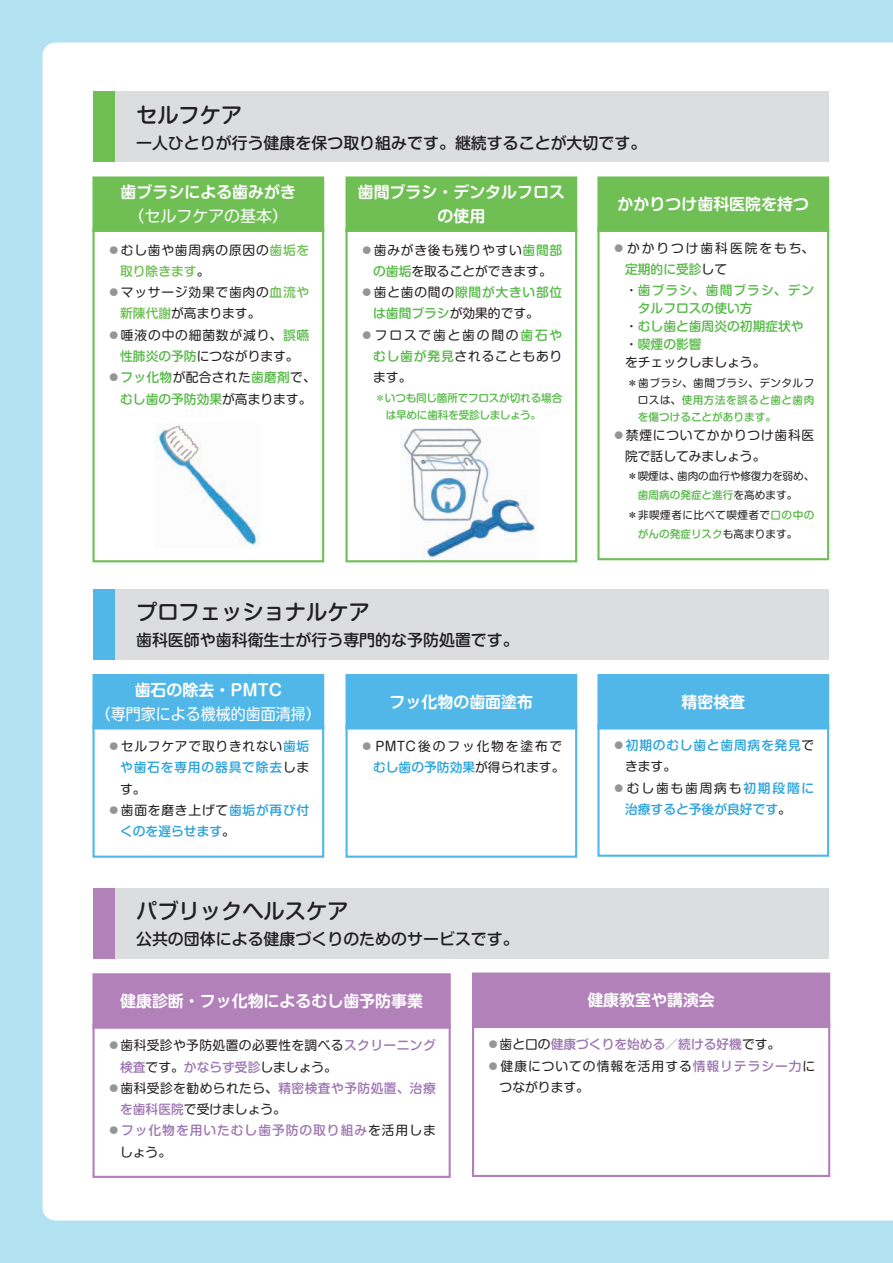
<style>
.page{position:relative;width:893px;height:1263px;background:#b2e1f1}
.page>*{position:absolute;margin:0;border:0;box-sizing:border-box;transform-origin:0 0}
.t1{font:500 21.3px "Shin M Go Pr 6 N";color:#231f20}
.t2{font:700 15.9px/23.7px "Shin M Go Pr 6 N De";color:#fff;text-align:center}
.t3{font:500 15.9px "Shin M Go Pr 6 N";color:#231f20}
.t4{font:15.9px "Shin M Go Pr 6 N";color:#fff;scale:.94 1}
.t5{font:15.9px "Shin M Go Pr 6 N";color:#fff}
.t6{font:12.75px/21.3px "Shin M Go Pro";letter-spacing:.06em;color:#231f20}
.t7{font:500 12.75px/18.1px "Shin M Go Pro";color:#56b947}
.t8{font:12.75px "Shin M Go Pro";color:#231f20}
.t9{font:500 12.75px/21.3px "Shin M Go Pro";letter-spacing:.085em;color:#56b947}
.t10{font:12.75px/21.3px "Shin M Go Pro";letter-spacing:.145em;color:#231f20;text-align:right}
.t11{font:12.75px "Shin M Go Pro";letter-spacing:.03em;color:#231f20}
.t12{font:12.75px "Shin M Go Pro";letter-spacing:.035em;color:#231f20}
.t13{font:500 12.75px "Shin M Go Pro";letter-spacing:.075em;color:#9e76b3}
.t14{font:500 12.75px "Shin M Go Pro";color:#9e76b3}
.t15{font:12.75px "Shin M Go Pr 6 N";letter-spacing:.14em;color:#231f20}
.t16{font:500 12.75px "Shin M Go Pr 6 N";letter-spacing:.06em;color:#2aa2db}
.t17{font:500 12.75px "Shin M Go Pro";letter-spacing:.06em;color:#56b947}
.t18{font:500 12.75px "Shin M Go Pro";letter-spacing:.065em;color:#2aa2db}
.t19{font:12.75px "Shin M Go Pro";letter-spacing:.14em;color:#231f20}
.t20{font:500 12.75px "Shin M Go Pr 6 N";color:#2aa2db}
.t21{font:500 12.75px "Shin M Go Pro";color:#2aa2db}
.t22{font:500 12.75px "Shin M Go Pro";color:#6fbf54}
.t23{font:500 10.65px/17px "Shin M Go Pro";letter-spacing:-.01em;color:#56b947;text-align:justify}
.t24{font:10.65px/19.2px "Shin M Go Pro";letter-spacing:-.01em;color:#231f20;text-align:center}
.s1{color:#939598}
.s2{font-weight:500;color:#6fbf54}
.s3{font-weight:400;color:#231f20}
.s4{font-weight:500;color:#56b947}
.s5{font-weight:400;color:#939598}
.s6{font-weight:500;color:#2aa2db}
.s7{font-family:"Shin M Go Pro";font-weight:400;color:#939598}
.s8{font-family:"Shin M Go Pro";color:#939598}
.s9{font-weight:500;color:#9e76b3}
</style>
<div class="page">
<div style="left:43px;top:43px;width:850px;height:1177px;background:#fff"></div>
<div style="left:94px;top:178px;width:229px;height:53px;background:#6fbf54"></div>
<div style="left:92px;top:176px;width:232px;height:56px;border:2px solid #6fbf54"></div>
<div style="left:94px;top:675px;width:229px;height:53px;background:#50b7e8"></div>
<div style="left:92px;top:674px;width:232px;height:55px;border:2px solid #50b7e8"></div>
<div style="left:94px;top:974px;width:356px;height:54px;background:#b281b9"></div>
<div style="left:92px;top:973px;width:359px;height:56px;border:2px solid #b281b9"></div>
<div style="left:347px;top:178px;width:229px;height:53px;background:#6fbf54"></div>
<div style="left:345px;top:176px;width:232px;height:56px;border:2px solid #6fbf54"></div>
<div style="left:347px;top:675px;width:229px;height:53px;background:#50b7e8"></div>
<div style="left:345px;top:674px;width:232px;height:55px;border:2px solid #50b7e8"></div>
<div style="left:473px;top:973px;width:356px;height:54px;background:#b281b9"></div>
<div style="left:472px;top:972px;width:358px;height:56px;border:2px solid #b281b9"></div>
<div style="left:598px;top:178px;width:230px;height:53px;background:#6fbf54"></div>
<div style="left:597px;top:176px;width:232px;height:56px;border:2px solid #6fbf54"></div>
<div style="left:598px;top:675px;width:230px;height:53px;background:#50b7e8"></div>
<div style="left:597px;top:674px;width:232px;height:55px;border:2px solid #50b7e8"></div>
<div style="left:92px;top:229px;width:232px;height:333px;border:2px solid #6fbf54"></div>
<div style="left:92px;top:725px;width:232px;height:133px;border:2px solid #50b7e8"></div>
<div style="left:92px;top:1024px;width:359px;height:154px;border:2px solid #b281b9"></div>
<div style="left:345px;top:725px;width:232px;height:133px;border:2px solid #50b7e8"></div>
<div style="left:472px;top:1023px;width:358px;height:154px;border:2px solid #b281b9"></div>
<div style="left:597px;top:724px;width:232px;height:133px;border:2px solid #50b7e8"></div>
<div style="left:94px;top:91px;width:735px;height:71px;background:#dcdddf"></div>
<div style="left:94px;top:589px;width:735px;height:70px;background:#dcdddf"></div>
<div style="left:94px;top:888px;width:735px;height:71px;background:#dcdddf"></div>
<div style="left:94px;top:91px;width:21px;height:71px;background:#6fbf54"></div>
<div style="left:94px;top:589px;width:21px;height:70px;background:#50b7e8"></div>
<div style="left:94px;top:888px;width:21px;height:71px;background:#b281b9"></div>
<div style="left:597px;top:226px;width:232px;height:334px;border:2px solid #6fbf54"></div>
<img style="left:401px;top:428px;width:137px;height:131px">
<img style="left:155px;top:423px;width:104px;height:124px">
<div style="left:345px;top:229px;width:232px;height:333px;border:2px solid #6fbf54"></div>
<h1 class="t1" style="left:136px;top:97px;width:108px">セルフケア</h1>
<p class="t3" style="left:136px;top:130px;width:512px">一人ひとりが行う健康を保つ取り組みです。継続することが大切です。</p>
<p class="t2" style="left:121px;top:180px;width:177px">歯ブラシによる歯みがき</p>
<p class="t5" style="left:129px;top:203px;width:161px">（セルフケアの基本）</p>
<p class="t6" style="left:107px;top:238px;width:203px"><span class="s1">·</span>むし歯や歯周病の原因の<span class="s2">歯垢を</span></p>
<p class="t22" style="left:120px;top:261px;width:91px">取り除きます<span class="s3">。</span></p>
<p class="t6" style="left:107px;top:280px;width:203px"><span class="s1">·</span>マッサージ効果で歯肉の<span class="s2">血流や</span></p>
<p class="t6" style="left:120px;top:301px;width:142px"><span class="s2">新陳代謝</span>が高まります。</p>
<p class="t6" style="left:107px;top:323px;width:203px"><span class="s1">·</span>唾液の中の細菌数が減り、<span class="s4">誤嚥</span></p>
<p class="t8" style="left:120px;top:346px;width:180px"><span class="s4">性肺炎の予防</span>につながります。</p>
<p class="t6" style="left:107px;top:365px;width:210px"><span class="s1">·</span><span class="s4">フッ化物</span>が配合された<span class="s4">歯磨剤</span>で、</p>
<p class="t7" style="left:120px;top:388px;width:193px">むし歯の予防効果<span class="s3">が高まります。</span></p>
<p class="t2" style="left:358px;top:180px;width:209px">歯間ブラシ・デンタルフロスの使用</p>
<p class="t6" style="left:360px;top:238px;width:203px"><span class="s1">·</span>歯みがき後も残りやすい<span class="s4">歯間部</span></p>
<p class="t8" style="left:373px;top:261px;width:180px"><span class="s4">の歯垢</span>を取ることができます。</p>
<p class="t17" style="left:360px;top:282px;width:203px"><span class="s5">·</span><span class="s3">歯と歯の間の</span>隙間が大きい部位</p>
<p class="t6" style="left:373px;top:301px;width:167px"><span class="s4">は歯間ブラシ</span>が効果的です。</p>
<p class="t19" style="left:360px;top:325px;width:203px"><span class="s1">·</span>フロスで歯と歯の間の<span class="s4">歯石や</span></p>
<p class="t6" style="left:373px;top:344px;width:191px"><span class="s4">むし歯が発見</span>されることもあり</p>
<p class="t6" style="left:373px;top:365px;width:40px">ます。</p>
<p class="t23" style="left:386px;top:388px;width:178px;text-indent:-11px">＊いつも同じ箇所でフロスが切れる場合は早めに歯科を受診しましょう。</p>
<h1 class="t1" style="left:136px;top:595px;width:235px">プロフェッショナルケア</h1>
<p class="t3" style="left:136px;top:627px;width:384px">歯科医師や歯科衛生士が行う専門的な予防処置です。</p>
<p class="t2" style="left:135px;top:677px;width:149px">歯石の除去・PMTC</p>
<p class="t4" style="left:96px;top:701px;width:241px">（専門家による機械的歯面清掃）</p>
<p class="t6" style="left:107px;top:734px;width:203px"><span class="s1">·</span>セルフケアで取りきれない<span class="s6">歯垢</span></p>
<p class="t18" style="left:120px;top:757px;width:191px">や歯石を専用の器具で除去<span class="s3">しま</span></p>
<p class="t6" style="left:120px;top:777px;width:27px">す。</p>
<p class="t6" style="left:107px;top:798px;width:203px"><span class="s1">·</span>歯面を磨き上げて<span class="s6">歯垢が再び付</span></p>
<p class="t21" style="left:120px;top:821px;width:116px">くのを遅らせます<span class="s3">。</span></p>
<p class="t2" style="left:390px;top:689px;width:145px">フッ化物の歯面塗布</p>
<p class="t10" style="left:360px;top:734px;width:206px"><span class="s1">·</span>PMTC後のフッ化物を塗布で<span class="s6">むし歯の予防効果</span>が得られます。</p>
<p class="t2" style="left:618px;top:192px;width:193px">かかりつけ歯科医院を持つ</p>
<p class="t9" style="left:625px;top:236px;width:191px;text-indent:-13px"><span class="s5">·</span><span class="s3">かかりつけ歯科医院をもち、</span>定期的に受診<span class="s3">して<br>・</span>歯ブラシ、歯間ブラシ、デン</p>
<p class="t7" style="left:625px;top:298px;width:180px;text-indent:13px">タルフロスの使い方<br><span class="s3">・</span> むし歯と歯周炎の初期症状や<span class="s3">・</span>喫煙の影響<br><span class="s3">をチェックしましょう。</span></p>
<p class="t23" style="left:638px;top:373px;width:178px;text-indent:-11px"><span class="s3">＊歯ブラシ、歯間ブラシ、デンタルフロスは、</span>使用方法を誤ると歯と歯肉を傷つけることがあります。</p>
<p class="t6" style="left:625px;top:423px;width:191px;text-indent:-13px"><span class="s1">·</span>禁煙についてかかりつけ歯科医院で話してみましょう。</p>
<p class="t24" style="left:627px;top:465px;width:189px">＊喫煙は、歯肉の血行や修復力を弱め、<span class="s4">歯周病の発症と進行</span>を高めます。<br>＊非喫煙者に比べて喫煙者で<span class="s4">口の中のがんの発症リスク</span>も高まります。</p>
<p class="t2" style="left:681px;top:689px;width:65px">精密検査</p>
<p class="t16" style="left:612px;top:735px;width:203px"><span class="s7">·</span>初期のむし歯と歯周病を発見<span class="s3">で</span></p>
<p class="t15" style="left:625px;top:756px;width:53px">きます。</p>
<p class="t15" style="left:612px;top:777px;width:203px"><span class="s8">·</span>むし歯も歯周病も<span class="s6">初期段階に</span></p>
<p class="t20" style="left:625px;top:799px;width:167px">治療すると予後が良好です<span class="s3">。</span></p>
<h1 class="t1" style="left:136px;top:894px;width:214px">パブリックヘルスケア</h1>
<p class="t3" style="left:136px;top:926px;width:384px">公共の団体による健康づくりのためのサービスです。</p>
<p class="t2" style="left:120px;top:988px;width:304px">健康診断・フッ化物によるむし歯予防事業</p>
<p class="t2" style="left:587px;top:988px;width:129px">健康教室や講演会</p>
<p class="t11" style="left:107px;top:1035px;width:330px"><span class="s1">·</span>歯科受診や予防処置の必要性を調べる<span class="s9">スクリーニング</span></p>
<p class="t6" style="left:120px;top:1055px;width:218px"><span class="s9">検査</span>です。<span class="s9">かならず受診</span>しましょう。</p>
<p class="t12" style="left:107px;top:1078px;width:330px"><span class="s1">·</span>歯科受診を勧められたら、<span class="s9">精密検査や予防処置、治療</span></p>
<p class="t8" style="left:120px;top:1099px;width:167px"><span class="s9">を歯科医院</span>で受けましょう。</p>
<p class="t13" style="left:107px;top:1120px;width:330px"><span class="s5">·</span>フッ化物を用いたむし歯予防の取り組み<span class="s3">を活用しま</span></p>
<p class="t6" style="left:120px;top:1140px;width:53px">しょう。</p>
<p class="t14" style="left:487px;top:1034px;width:295px"><span class="s5">·</span><span class="s3">歯と口の</span>健康づくりを始める／続ける好機<span class="s3">です。</span></p>
<p class="t6" style="left:487px;top:1054px;width:330px"><span class="s1">·</span>健康についての情報を活用する<span class="s9">情報リテラシー力</span>に</p>
<p class="t6" style="left:500px;top:1075px;width:91px">つながります。</p>
</div>
